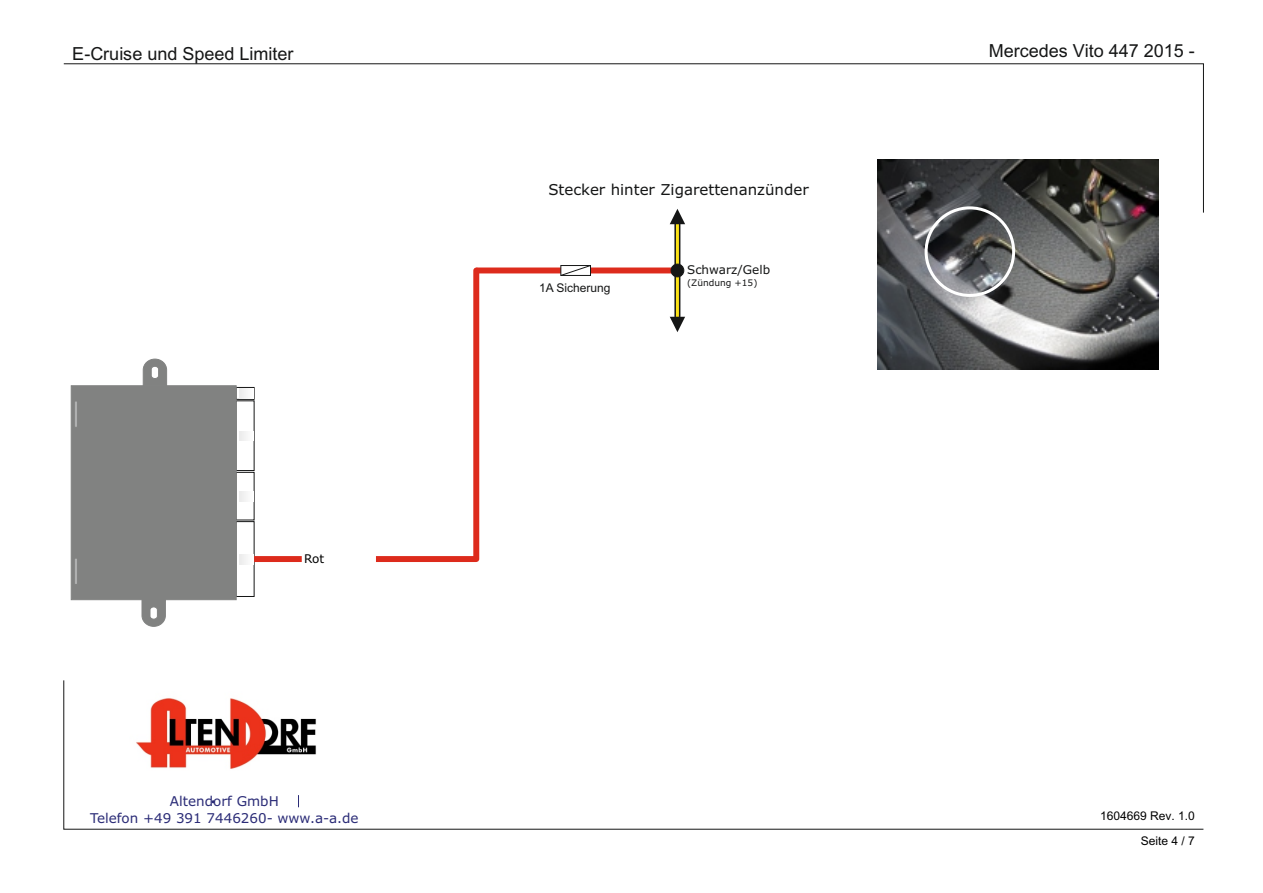
<style>
.page{position:relative;width:1263px;height:893px;background:#fff}
.page>*{position:absolute;margin:0;border:0;box-sizing:border-box;transform-origin:0 0}
.t1{font:18px "Arial Unicode MS";color:#151616}
.t2{font:15px "Verdana";color:#151616}
.t3{font:13.5px/16.4px "Verdana";color:#2b2c77;text-align:center}
.t4{font:12px "Arial Unicode MS";color:#000}
.t5{font:12px "Verdana";color:#151616}
.t6{font:12px "Arial";color:#151616}
.t7{font:12px "Verdana";color:#000}
.t8{font:9px "Verdana";color:#151616}
</style>
<div class="page">
<svg style="left:71px;top:359px;width:183px;height:268px"></svg>
<div style="left:376px;top:556px;width:100px;height:6px;background:#dd2b1c"></div>
<div style="left:254px;top:556px;width:48px;height:6px;background:#dd2b1c"></div>
<img style="left:878px;top:213px;width:280px;height:157px">
<div style="left:473px;top:270px;width:6px;height:289px;background:#dd2b1c"></div>
<div style="left:476px;top:267px;width:201px;height:6px;background:#dd2b1c"></div>
<svg style="left:560px;top:265px;width:31px;height:11px"></svg>
<div style="left:924px;top:206px;width:91px;height:91px;border:3px solid #fff;border-radius:50%"></div>
<div style="left:674px;top:224px;width:6px;height:93px;background:#1e1e16"></div>
<hr style="left:676px;top:224px;width:3px;height:93px;background:#fbe116">
<svg style="left:670px;top:317px;width:15px;height:15px"></svg>
<div style="left:671px;top:264px;width:13px;height:13px;background:#151616;border:1px solid #151616;border-radius:50%"></div>
<svg style="left:670px;top:213px;width:15px;height:11px"></svg>
<svg style="left:63px;top:63px;width:1141px;height:150px"></svg>
<svg style="left:63px;top:680px;width:1141px;height:149px"></svg>
<h1 class="t1" style="left:72px;top:47px;width:223px">E-Cruise und Speed Limiter</h1>
<p class="t7" style="left:304px;top:554px;width:22px">Rot</p>
<p class="t3" style="left:90px;top:794px;width:270px">Altendorf GmbH<br>Telefon +49 391 7446260- www.a-a.de</p>
<p class="t2" style="left:548px;top:184px;width:262px">Stecker hinter Zigarettenanzünder</p>
<p class="t6" style="left:539px;top:283px;width:73px">1A Sicherung</p>
<p class="t5" style="left:687px;top:265px;width:85px">Schwarz/Gelb</p>
<p class="t8" style="left:687px;top:279px;width:72px">(Zündung +15)</p>
<h1 class="t1" style="left:989px;top:43px;width:208px">Mercedes Vito 447 2015 -</h1>
<p class="t4" style="left:1100px;top:811px;width:96px">1604669 Rev. 1.0</p>
<p class="t4" style="left:1141px;top:837px;width:56px">Seite 4 / 7</p>
</div>
